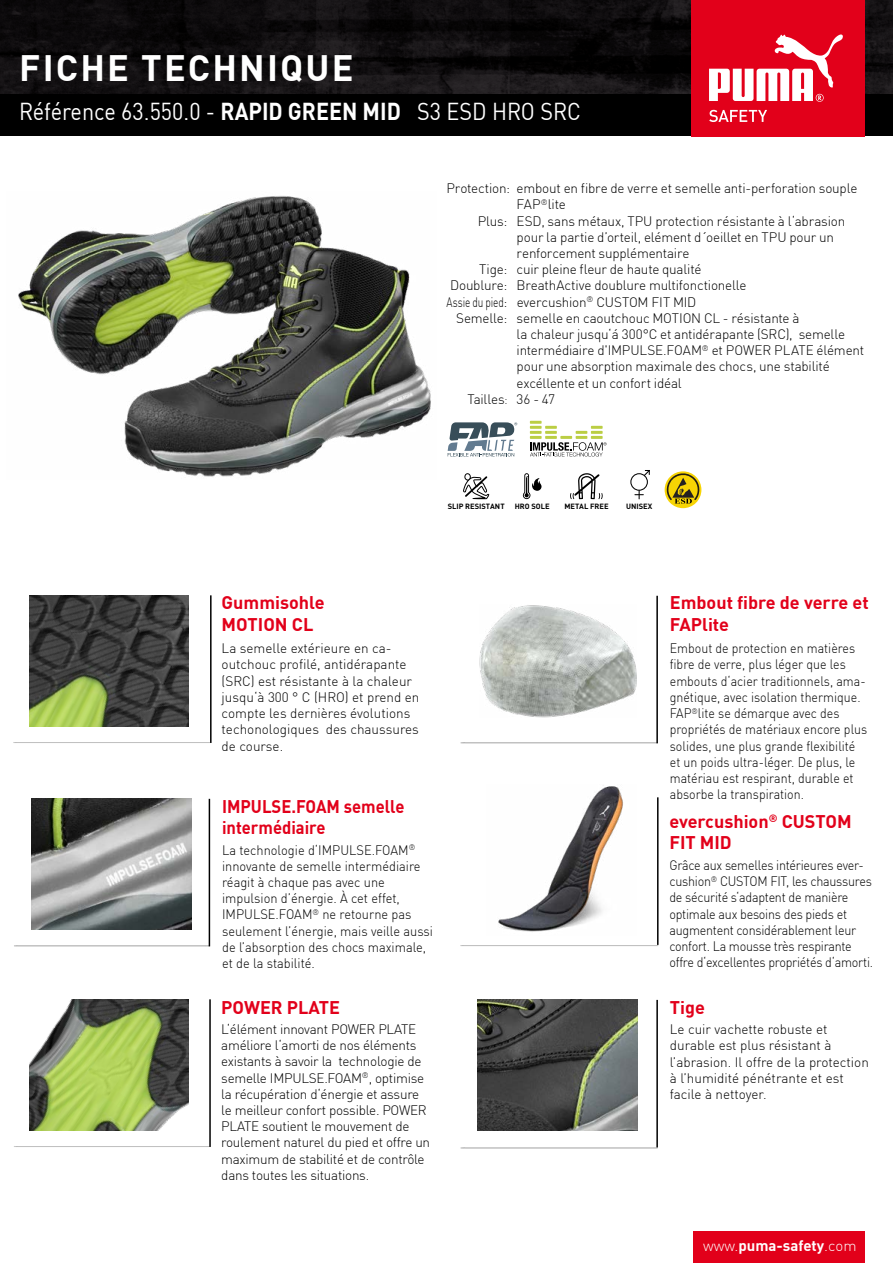
<style>
.page{position:relative;width:893px;height:1263px;background:#fff}
.page>*{position:absolute;margin:0;border:0;box-sizing:border-box;transform-origin:0 0}
.t1{font:700 36px "FFDI Nfor PUMA";letter-spacing:.06em;color:#fff}
.t2{font:24px "FFDI Nfor PUMA";color:#fff;scale:.9 1}
.t3{font:700 18px/21.6px "FFDI Nfor PUMA";color:#e2001a}
.t4{font:700 18px/21.6px "FFDI Nfor PUMA";color:#e2001a;scale:.92 1}
.t5{font:700 15px "FFDI Nfor PUMA";color:#fff}
.t6{font:300 13.5px/16.2px "FFDI Nfor PUMA";letter-spacing:-.015em;color:#000}
.t7{font:300 13.5px/16.2px "FFDI Nfor PUMA";letter-spacing:-.015em;color:#000;scale:.92 1}
.t8{font:300 13.5px/16.2px "FFDI Nfor PUMA";letter-spacing:-.015em;color:#000;scale:.95 1}
.t9{font:300 13.5px/16.2px "FFDI Nfor PUMA";letter-spacing:-.015em;color:#000;scale:.93 1}
.t10{font:300 13.5px "FFDI Nfor PUMA";letter-spacing:-.015em;color:#000;scale:.75 1}
.t11{font:700 7.5px "FFDI Nfor PUMA";color:#000}
.s1{font-weight:700}
.s2{font-weight:300}
</style>
<div class="page">
<img style="left:0;top:0;width:893px;height:95px">
<hr style="left:13px;top:741px;width:198px;height:2px;background:#000">
<hr style="left:210px;top:595px;width:2px;height:148px;background:#000">
<hr style="left:14px;top:1145px;width:197px;height:2px;background:#000">
<hr style="left:209px;top:999px;width:2px;height:148px;background:#000">
<hr style="left:460px;top:945px;width:198px;height:1px;background:#000">
<hr style="left:657px;top:797px;width:1px;height:148px;background:#000">
<hr style="left:460px;top:742px;width:198px;height:1px;background:#000">
<hr style="left:656px;top:596px;width:2px;height:147px;background:#000">
<hr style="left:14px;top:945px;width:196px;height:1px;background:#000">
<hr style="left:209px;top:799px;width:1px;height:147px;background:#000">
<hr style="left:460px;top:1147px;width:198px;height:2px;background:#000">
<hr style="left:656px;top:1000px;width:2px;height:147px;background:#000">
<img style="left:29px;top:999px;width:160px;height:131px">
<img style="left:32px;top:798px;width:159px;height:131px">
<img style="left:18px;top:196px;width:413px;height:281px">
<img style="left:478px;top:1000px;width:159px;height:131px">
<div style="left:0;top:95px;width:893px;height:41px;background:#000"></div>
<div style="left:691px;top:0;width:173px;height:136px;background:#e2001a"></div>
<div style="left:693px;top:1232px;width:171px;height:31px;background:#e2001a"></div>
<svg style="left:709px;top:110px;width:58px;height:12px"></svg>
<svg style="left:709px;top:34px;width:134px;height:68px"></svg>
<svg style="left:570px;top:473px;width:33px;height:26px"></svg>
<svg style="left:523px;top:473px;width:19px;height:26px"></svg>
<svg style="left:448px;top:422px;width:69px;height:34px"></svg>
<svg style="left:665px;top:471px;width:36px;height:37px"></svg>
<svg style="left:666px;top:473px;width:33px;height:31px"></svg>
<svg style="left:463px;top:473px;width:26px;height:26px"></svg>
<svg style="left:530px;top:421px;width:77px;height:35px"></svg>
<img style="left:29px;top:595px;width:159px;height:131px">
<img style="left:479px;top:605px;width:158px;height:112px">
<svg style="left:630px;top:470px;width:20px;height:29px"></svg>
<img style="left:498px;top:785px;width:125px;height:147px">
<h1 class="t1" style="left:19px;top:39px;width:336px">FICHE TECHNIQUE</h1>
<h2 class="t2" style="left:19px;top:93px;width:626px">Référence 63.550.0 - <span class="s1">RAPID GREEN MID</span> S3 ESD HRO SRC</h2>
<p class="t6" style="left:446px;top:179px;width:412px">Protection: embout en fibre de verre et semelle anti-perforation souple</p>
<p class="t6" style="left:517px;top:196px;width:51px">FAP<sup>®</sup>lite</p>
<p class="t6" style="left:478px;top:212px;width:369px">Plus: ESD, sans métaux, TPU protection résistante à l‘abrasion</p>
<p class="t6" style="left:517px;top:228px;width:319px">pour la partie d’orteil, elément d´oeillet en TPU pour un</p>
<p class="t6" style="left:517px;top:244px;width:174px">renforcement supplémentaire</p>
<p class="t6" style="left:479px;top:260px;width:224px">Tige: cuir pleine fleur de haute qualité</p>
<p class="t6" style="left:450px;top:277px;width:298px">Doublure: BreathActive doublure multifonctionelle</p>
<p class="t10" style="left:447px;top:292px;width:334px">Assie du pied: evercushion<sup>®</sup> CUSTOM FIT MID</p>
<p class="t6" style="left:456px;top:309px;width:345px">Semelle: semelle en caoutchouc MOTION CL - résistante à</p>
<p class="t6" style="left:517px;top:325px;width:330px">la chaleur jusqu‘á 300°C et antidérapante (SRC), semelle</p>
<p class="t6" style="left:517px;top:341px;width:349px">intermédiaire d'IMPULSE.FOAM<sup>®</sup> et POWER PLATE élément</p>
<p class="t6" style="left:517px;top:358px;width:315px">pour une absorption maximale des chocs, une stabilité</p>
<p class="t6" style="left:517px;top:374px;width:167px">excéllente et un confort idéal</p>
<p class="t6" style="left:468px;top:390px;width:89px">Tailles: 36 - 47</p>
<p class="t11" style="left:448px;top:500px;width:58px">SLIP RESISTANT</p>
<p class="t11" style="left:515px;top:500px;width:36px">HRO SOLE</p>
<p class="t11" style="left:564px;top:500px;width:46px">METAL FREE</p>
<p class="t11" style="left:626px;top:500px;width:28px">UNISEX</p>
<h3 class="t3" style="left:222px;top:591px;width:105px">Gummisohle<br>MOTION CL</h3>
<p class="t6" style="left:222px;top:639px;width:199px">La semelle extérieure en ca&shy;outchouc profilé, antidérapante (SRC) est résistante à la chaleur jusqu‘à 300 ° C (HRO) et prend en compte les dernières évolutions techonologiques des chaussures de course.</p>
<h3 class="t4" style="left:222px;top:794px;width:200px">IMPULSE.FOAM semelle intermédiaire</h3>
<p class="t8" style="left:222px;top:841px;width:224px">La technologie d‘IMPULSE.FOAM<sup>® </sup>innovante de semelle intermédiaire réagit à chaque pas avec une impulsion d’énergie. À cet effet,<br>IMPULSE.FOAM<sup>®</sup> ne retourne pas seulement l’énergie, mais veille aussi de l’absorption des chocs maximale, et de la stabilité.</p>
<h3 class="t3" style="left:221px;top:995px;width:120px">POWER PLATE</h3>
<p class="t6" style="left:221px;top:1020px;width:210px">L‘élément innovant POWER PLATE améliore l‘amorti de nos éléments existants à savoir la technologie de semelle IMPULSE.FOAM<sup>®</sup>, optimise la récupération d‘énergie et assure le meilleur confort possible. POWER PLATE soutient le mouvement de roulement naturel du pied et offre un maximum de stabilité et de contrôle dans toutes les situations.</p>
<h3 class="t3" style="left:670px;top:591px;width:200px">Embout fibre de verre et<br>FAPlite</h3>
<p class="t7" style="left:670px;top:639px;width:216px">Embout de protection en matières fibre de verre, plus léger que les embouts d‘acier traditionnels, ama&shy;gnétique, avec isolation thermique.<br>FAP<sup>®</sup>lite se démarque avec des propriétés de matériaux encore plus solides, une plus grande flexibilité et un poids ultra-léger. De plus, le matériau est respirant, durable et absorbe la transpiration.</p>
<h3 class="t3" style="left:669px;top:809px;width:184px">evercushion<sup>®</sup> CUSTOM<br>FIT MID</h3>
<p class="t9" style="left:669px;top:856px;width:221px">Grâce aux semelles intérieures ever&shy;cushion<sup>®</sup> CUSTOM FIT, les chaussures de sécurité s‘adaptent de manière optimale aux besoins des pieds et augmentent considérablement leur confort. La mousse très respirante offre d‘excellentes propriétés d‘amorti.</p>
<h3 class="t3" style="left:670px;top:995px;width:37px">Tige</h3>
<p class="t6" style="left:670px;top:1020px;width:201px">Le cuir vachette robuste et durable est plus résistant à l’abrasion. Il offre de la protection à l’humidité pénétrante et est facile à nettoyer.</p>
<p class="t5" style="left:703px;top:1234px;width:155px"><span class="s2">www.</span>puma-safety<span class="s2">.com</span></p>
</div>
